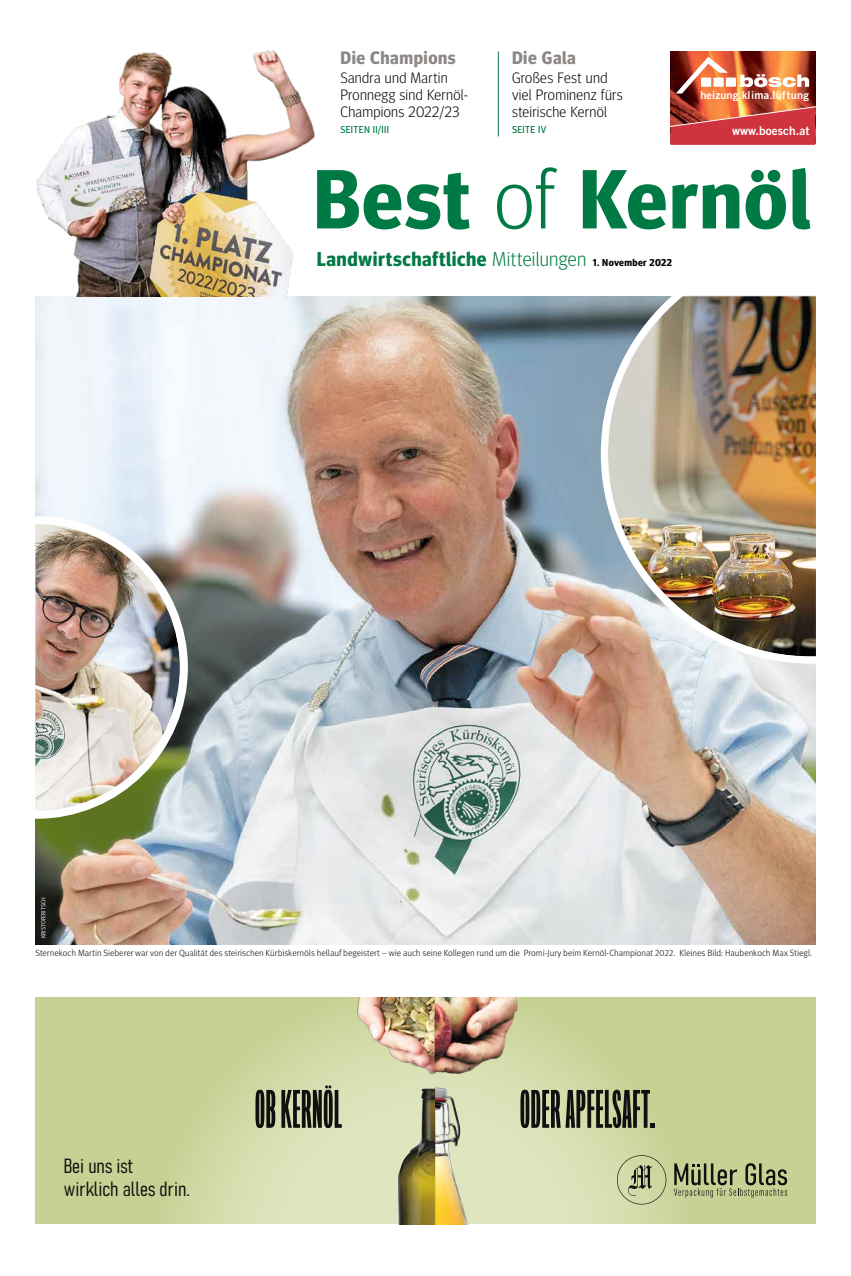
<style>
.page{position:relative;width:851px;height:1276px;background:#fff}
.page>*{position:absolute;margin:0;border:0;box-sizing:border-box;transform-origin:0 0}
.t1{font:700 83.6px "Meta Headline Pro";letter-spacing:.025em;color:#007a44}
.t2{font:900 53.5px "Origin Super Condensed";letter-spacing:.005em;color:#0f100f}
.t3{font:20.2px/23px "Bahnschrift";color:#0f100f}
.t4{font:700 20px "Meta Headline Pro";letter-spacing:.03em;color:#007a44}
.t5{font:700 18px "Meta Head OT";letter-spacing:.03em;color:#8c8886}
.t6{font:300 15px/17px "Meta Head OT";letter-spacing:.02em;color:#000}
.t7{font:12px "Trade Gothic LT Pro Bd 2";color:#fff}
.t8{font:11px "Trade Gothic Bold Two";letter-spacing:.025em;color:#fff}
.t9{font:10px "Meta Head OT";letter-spacing:.04em;color:#007a44}
.t10{font:300 9px "Meta Pro";letter-spacing:-.005em;color:#000}
.t11{font:6px "Meta Pro Cond Norm";color:#fff;scale:1.1 1}
.s1{font-size:9px}
.s2{font-weight:300}
.s3{font-size:10px;color:#000}
</style>
<div class="page">
<img style="left:35px;top:296px;width:780px;height:648px">
<div style="left:35px;top:997px;width:780px;height:227px;background:#c7d194"></div>
<svg style="left:180px;top:1031px;width:507px;height:193px"></svg>
<svg style="left:674px;top:1163px;width:113px;height:34px"></svg>
<svg style="left:617px;top:1155px;width:49px;height:49px"></svg>
<img style="left:394px;top:1101px;width:41px;height:123px">
<img style="left:435px;top:1101px;width:44px;height:123px">
<img style="left:320px;top:997px;width:230px;height:104px">
<img style="left:35px;top:512px;width:157px;height:311px">
<img style="left:597px;top:295px;width:219px;height:372px">
<img style="left:36px;top:50px;width:279px;height:246px">
<img style="left:670px;top:51px;width:145px;height:54px">
<img style="left:670px;top:105px;width:145px;height:40px">
<svg style="left:676px;top:57px;width:51px;height:37px"></svg>
<div style="left:701px;top:78px;width:10px;height:9px;background:#fff"></div>
<div style="left:713px;top:78px;width:10px;height:9px;background:#fff"></div>
<div style="left:725px;top:78px;width:10px;height:9px;background:#fff"></div>
<svg style="left:740px;top:74px;width:69px;height:13px"></svg>
<hr style="left:497px;top:51px;width:1px;height:85px;background:#007a44">
<h3 class="t5" style="left:340px;top:47px;width:117px">Die Champions</h3>
<h3 class="t6" style="left:340px;top:69px;width:129px">Sandra und Martin<br>Pronnegg sind Kernöl-<br>Champions 2022/23</h3>
<p class="t9" style="left:340px;top:124px;width:50px">SEITEN II/III</p>
<h3 class="t5" style="left:512px;top:47px;width:65px">Die Gala</h3>
<h3 class="t6" style="left:512px;top:69px;width:112px">Großes Fest und viel Prominenz fürs steirische Kernöl</h3>
<p class="t9" style="left:512px;top:124px;width:36px">SEITE IV</p>
<p class="t8" style="left:700px;top:88px;width:110px">heizung<span class="s1">.</span>klima<span class="s1">.</span>lüftung</p>
<h3 class="t7" style="left:732px;top:123px;width:79px">www.boesch.at</h3>
<p class="t11" style="left:39px;top:938px;width:38px;rotate:-90deg">KRISTOFERITSCH</p>
<h1 class="t1" style="left:313px;top:133px;width:498px">Best <span class="s2">of</span> Kernöl</h1>
<h3 class="t4" style="left:316px;top:243px;width:356px">Landwirtschaftliche <span class="s2">Mitteilungen</span> <span class="s3">1. November 2022</span></h3>
<p class="t10" style="left:35px;top:946px;width:778px">Sternekoch Martin Sieberer war von der Qualität des steirischen Kürbiskernöls hellauf begeistert – wie auch seine Kollegen rund um die Promi-Jury beim Kernöl-Championat 2022. Kleines Bild: Haubenkoch Max Stiegl.</p>
<h3 class="t3" style="left:64px;top:1153px;width:128px">Bei uns ist wirklich alles drin.</h3>
<h2 class="t2" style="left:255px;top:1081px;width:89px">OB KERNÖL</h2>
<h2 class="t2" style="left:519px;top:1081px;width:137px">ODER APFELSAFT.</h2>
</div>
